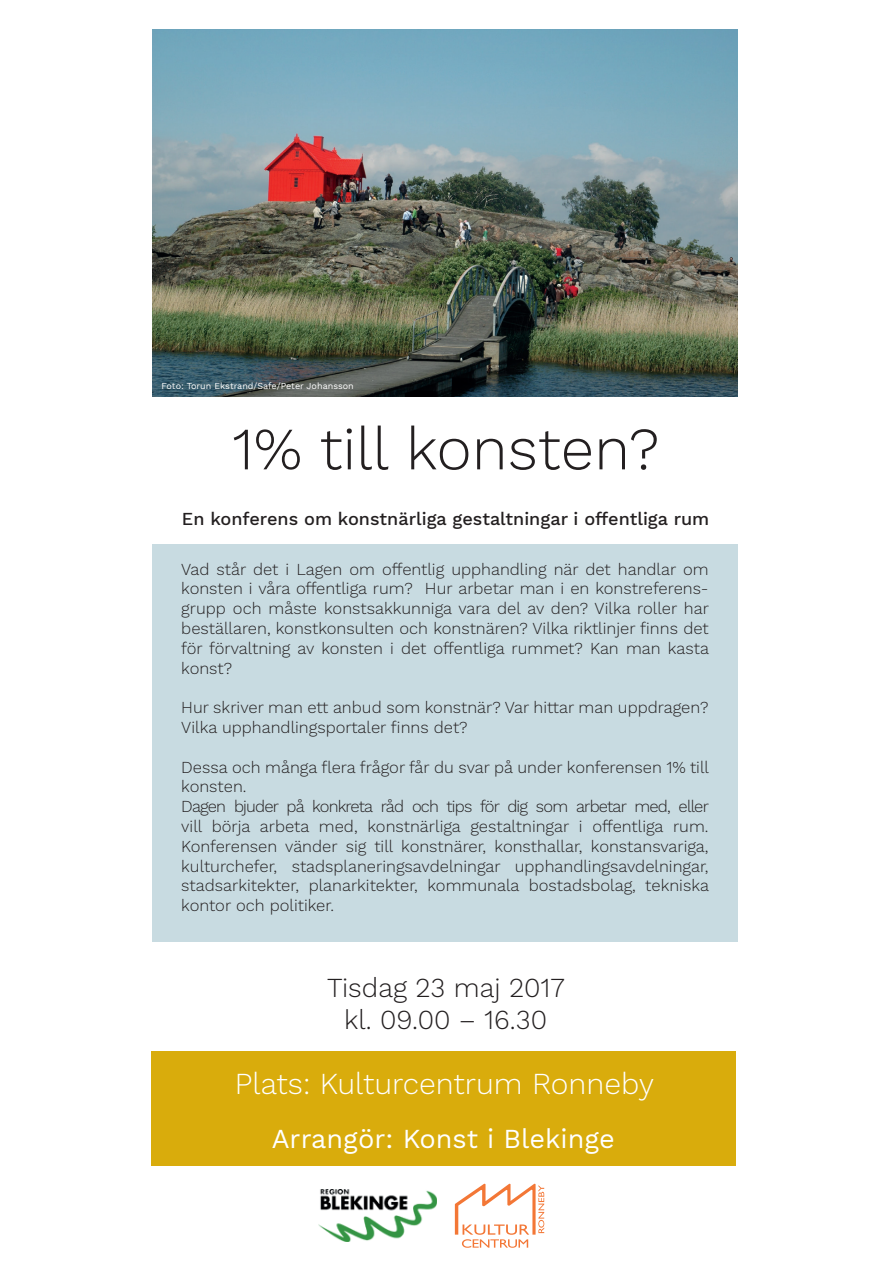
<style>
.page{position:relative;width:893px;height:1263px;background:#fff}
.page>*{position:absolute;margin:0;border:0;box-sizing:border-box;transform-origin:0 0}
.t1{font:300 60px "Work Sans";color:#231f20}
.t2{font:300 30px "Work Sans";color:#fff}
.t3{font:300 27px/32.4px "Work Sans";color:#231f20;text-align:center}
.t4{font:27px "Work Sans";color:#fff}
.t5{font:500 18px "Work Sans";color:#231f20}
.t6{font:300 16.5px/19.8px "Work Sans";color:#231f20}
.t7{font:9px "Work Sans";color:#fff}
</style>
<div class="page">
<div style="left:151px;top:1051px;width:585px;height:114px;background:#d9ac0c"></div>
<div style="left:152px;top:544px;width:585px;height:398px;background:#c8dbe1"></div>
<img style="left:153px;top:30px;width:584px;height:367px">
<img style="left:319px;top:1190px;width:117px;height:51px">
<svg style="left:455px;top:1184px;width:89px;height:64px"></svg>
<p class="t7" style="left:162px;top:381px;width:194px">Foto: Torun Ekstrand/Safe/Peter Johansson</p>
<h1 class="t1" style="left:232px;top:413px;width:429px">1% till konsten?</h1>
<p class="t5" style="left:182px;top:508px;width:529px">En konferens om konstnärliga gestaltningar i offentliga rum</p>
<p class="t6" style="left:181px;top:559px;width:529px;text-align:justify">Vad står det i Lagen om offentlig upphandling när det handlar om konsten i våra offentliga rum? Hur arbetar man i en konstreferens&shy;grupp och måste konstsakkunniga vara del av den? Vilka roller har beställaren, konstkonsulten och konstnären? Vilka riktlinjer finns det för förvaltning av konsten i det offentliga rummet? Kan man kasta konst?</p>
<p class="t6" style="left:181px;top:698px;width:529px">Hur skriver man ett anbud som konstnär? Var hittar man uppdragen?<br>Vilka upphandlingsportaler finns det?</p>
<p class="t6" style="left:181px;top:757px;width:529px">Dessa och många flera frågor får du svar på under konferensen 1% till konsten.<br>Dagen bjuder på konkreta råd och tips för dig som arbetar med, eller vill börja arbeta med, konstnärliga gestaltningar i offentliga rum.<br>Konferensen vänder sig till konstnärer, konsthallar, konstansvariga, kulturchefer, stadsplaneringsavdelningar upphandlingsavdelningar, stadsarkitekter, planarkitekter, kommunala bostadsbolag, tekniska kontor och politiker.</p>
<h3 class="t3" style="left:327px;top:971px;width:239px">Tisdag 23 maj 2017 kl. 09.00 – 16.30</h3>
<h2 class="t2" style="left:235px;top:1066px;width:421px">Plats: Kulturcentrum Ronneby</h2>
<h3 class="t4" style="left:272px;top:1123px;width:345px">Arrangör: Konst i Blekinge</h3>
</div>
